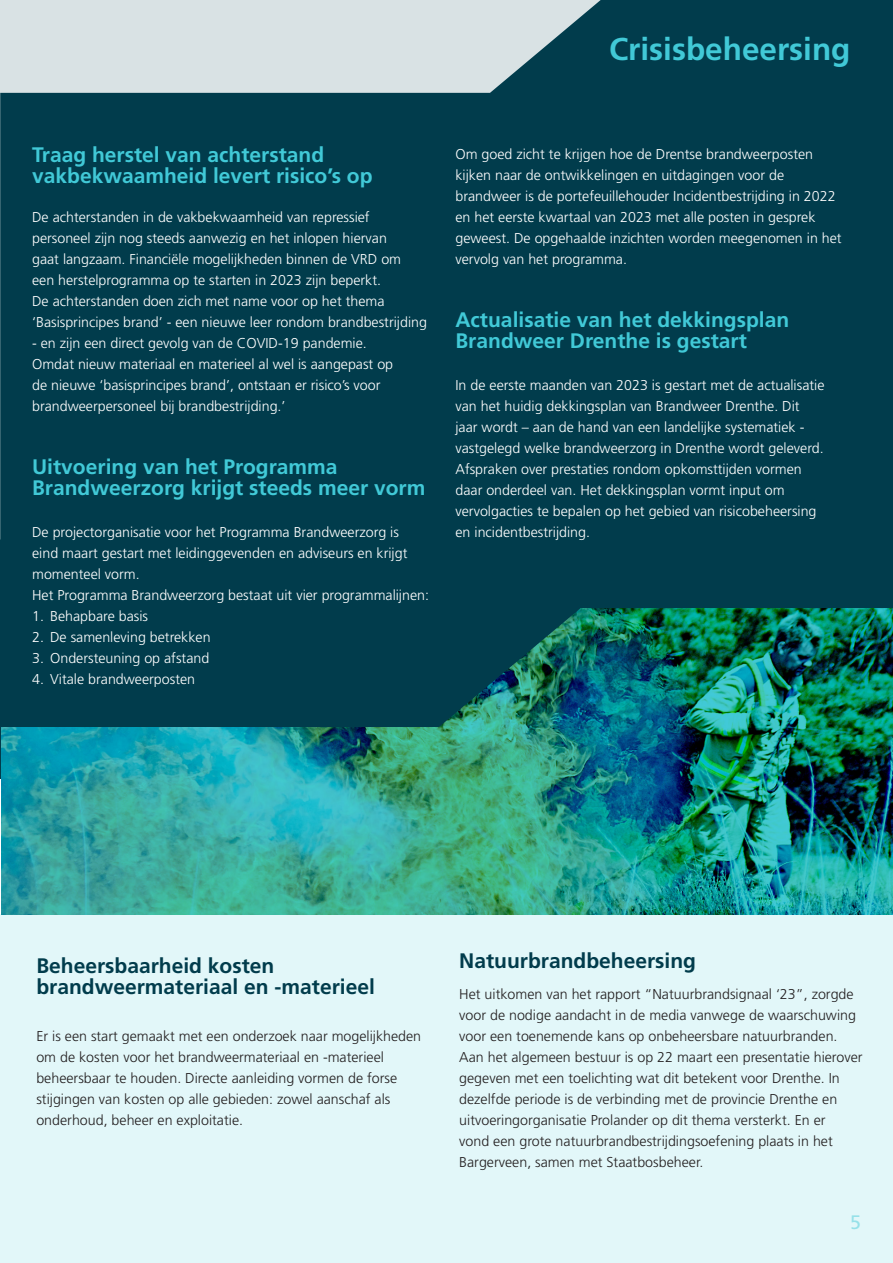
<style>
.page{position:relative;width:893px;height:1263px;background:#fff}
.page>*{position:absolute;margin:0;border:0;box-sizing:border-box;transform-origin:0 0}
.t1{font:700 31.5px "Frutiger LT Std";color:#41c9d7}
.t2{font:700 21px/21px "Frutiger LT Std";color:#41c9d7}
.t3{font:700 21px/21px "Frutiger LT Std";color:#013c4c}
.opsomming_2{font:19.5px "Frutiger LT Std";color:#96e1e9}
.OPSOMMING{font:300 14.25px/21px "Frutiger LT Std";color:#fff}
.BROODTEKST{font:300 14.25px/21px "Frutiger LT Std";color:#231f20}
</style>
<div class="page">
<hr style="left:0;top:539px;width:3px;height:240px;background:#013c4c">
<div style="left:0;top:0;width:893px;height:727px;background:#013c4c"></div>
<div style="left:0;top:914px;width:893px;height:349px;background:#e2f7f9"></div>
<svg style="left:0;top:0;width:601px;height:93px;background:#c4d2d5"></svg>
<img style="left:1px;top:727px;width:892px;height:187px">
<img style="left:430px;top:608px;width:463px;height:126px">
<p class="t1" style="left:609px;top:30px;width:243px">Crisisbeheersing</p>
<p class="t2" style="left:32px;top:145px;width:342px">Traag herstel van achterstand vakbekwaamheid levert risico’s op</p>
<p class="OPSOMMING" style="left:32px;top:207px;width:396px">De achterstanden in de vakbekwaamheid van repressief personeel zijn nog steeds aanwezig en het inlopen hiervan<br>gaat langzaam. Financiële mogelijkheden binnen de VRD om<br>een herstelprogramma op te starten in 2023 zijn beperkt.<br>De achterstanden doen zich met name voor op het thema ‘Basisprincipes brand’ - een nieuwe leer rondom brandbestrijding</p>
<p class="OPSOMMING" style="left:32px;top:333px;width:363px">- en zijn een direct gevolg van de COVID-19 pandemie.<br>Omdat nieuw materiaal en materieel al wel is aangepast op de nieuwe ‘basisprincipes brand’, ontstaan er risico’s voor brandweerpersoneel bij brandbestrijding.’</p>
<p class="t2" style="left:32px;top:456px;width:395px">Uitvoering van het Programma<br>Brandweerzorg krijgt steeds meer vorm</p>
<p class="OPSOMMING" style="left:32px;top:522px;width:377px">De projectorganisatie voor het Programma Brandweerzorg is eind maart gestart met leidinggevenden en adviseurs en krijgt momenteel vorm.</p>
<p class="OPSOMMING" style="left:32px;top:585px;width:398px">Het Programma Brandweerzorg bestaat uit vier programmalijnen:</p>
<p class="OPSOMMING" style="left:32px;top:606px;width:117px">1. Behapbare basis</p>
<p class="OPSOMMING" style="left:32px;top:627px;width:180px">2. De samenleving betrekken</p>
<p class="OPSOMMING" style="left:32px;top:648px;width:179px">3. Ondersteuning op afstand</p>
<p class="OPSOMMING" style="left:32px;top:669px;width:164px">4. Vitale brandweerposten</p>
<p class="OPSOMMING" style="left:455px;top:144px;width:388px">Om goed zicht te krijgen hoe de Drentse brandweerposten kijken naar de ontwikkelingen en uitdagingen voor de brandweer is de portefeuillehouder Incidentbestrijding in 2022 en het eerste kwartaal van 2023 met alle posten in gesprek geweest. De opgehaalde inzichten worden meegenomen in het vervolg van het programma.</p>
<p class="t2" style="left:455px;top:309px;width:335px">Actualisatie van het dekkingsplan<br>Brandweer Drenthe is gestart</p>
<p class="OPSOMMING" style="left:455px;top:375px;width:370px">In de eerste maanden van 2023 is gestart met de actualisatie van het huidig dekkingsplan van Brandweer Drenthe. Dit jaar wordt – aan de hand van een landelijke systematiek - vastgelegd welke brandweerzorg in Drenthe wordt geleverd.<br>Afspraken over prestaties rondom opkomsttijden vormen</p>
<p class="OPSOMMING" style="left:455px;top:480px;width:363px">daar onderdeel van. Het dekkingsplan vormt input om vervolgacties te bepalen op het gebied van risicobeheersing</p>
<p class="OPSOMMING" style="left:455px;top:522px;width:136px">en incidentbestrijding.</p>
<p class="t3" style="left:36px;top:956px;width:340px">Beheersbaarheid kosten brandweermateriaal en -materieel</p>
<p class="BROODTEKST" style="left:36px;top:1026px;width:386px">Er is een start gemaakt met een onderzoek naar mogelijkheden om de kosten voor het brandweermateriaal en -materieel beheersbaar te houden. Directe aanleiding vormen de forse stijgingen van kosten op alle gebieden: zowel aanschaf als onderhoud, beheer en exploitatie.</p>
<p class="t3" style="left:459px;top:950px;width:238px">Natuurbrandbeheersing</p>
<p class="BROODTEKST" style="left:459px;top:984px;width:405px">Het uitkomen van het rapport “Natuurbrandsignaal ‘23”, zorgde voor de nodige aandacht in de media vanwege de waarschuwing voor een toenemende kans op onbeheersbare natuurbranden.<br>Aan het algemeen bestuur is op 22 maart een presentatie hierover gegeven met een toelichting wat dit betekent voor Drenthe. In dezelfde periode is de verbinding met de provincie Drenthe en uitvoeringorganisatie Prolander op dit thema versterkt. En er<br>vond een grote natuurbrandbestrijdingsoefening plaats in het Bargerveen, samen met Staatbosbeheer.</p>
<p class="opsomming_2" style="left:850px;top:1211px;width:12px">5</p>
</div>
